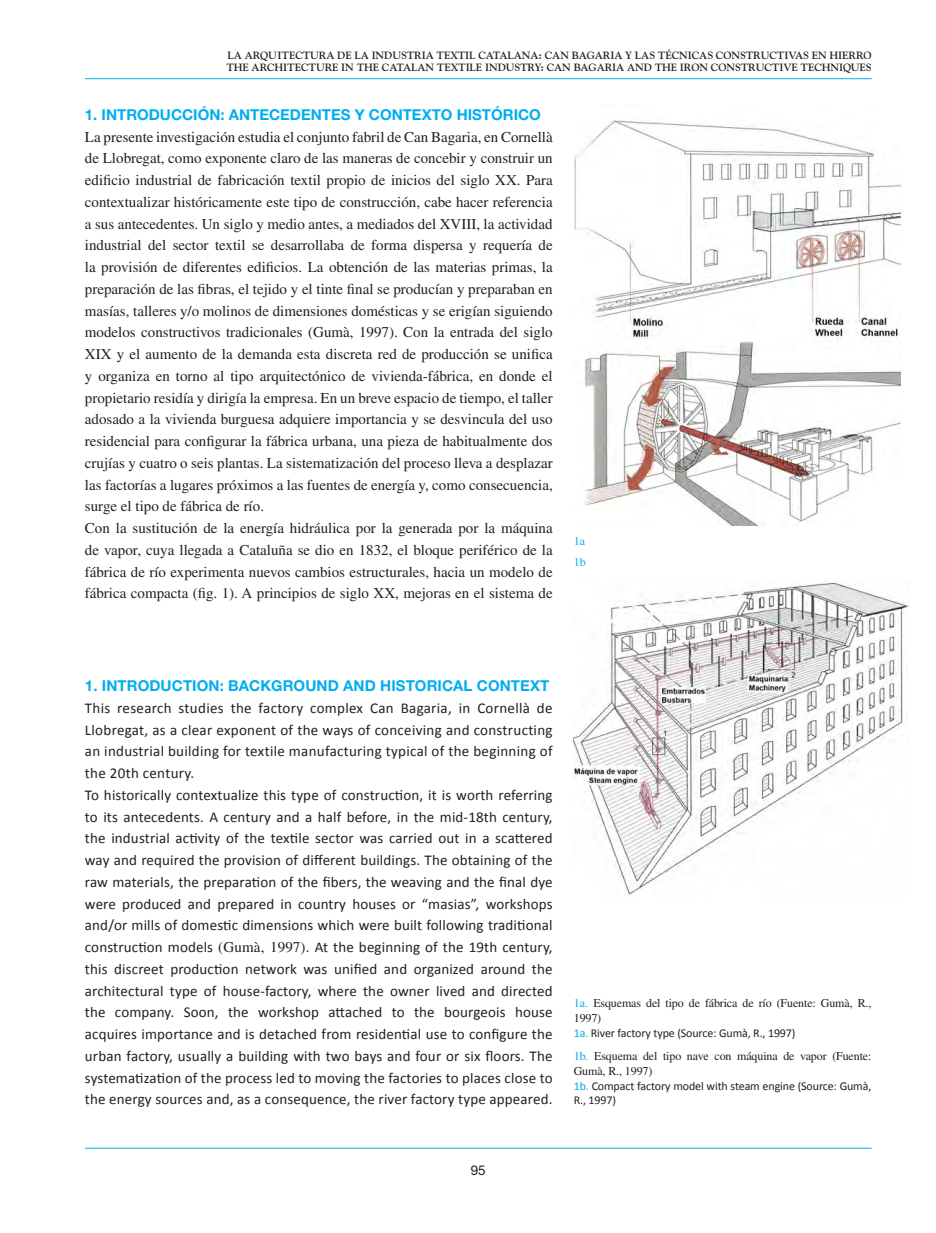
<style>
.page{position:relative;width:936px;height:1233px;background:#fff}
.page>*{position:absolute;margin:0;border:0;box-sizing:border-box;transform-origin:0 0}
.t1{font:15px/21.8px "Times LT Std";color:#231f20}
.t2{font:15px/21.8px "Calibri";letter-spacing:.01em;color:#231f20}
.t3{font:700 15px "Helvetica Neue LT Std";letter-spacing:.005em;color:#00aeef}
.t4{font:13.5px "Helvetica Neue LT Std";color:#231f20}
.t5{font:12px/15px "Times LT Std";letter-spacing:-.01em;color:#231f20}
.t6{font:12px/14.4px "Calibri";letter-spacing:-.01em;color:#231f20}
.t7{font:12px/21px "Times LT Std";color:#00aeef}
.t8{font:700 10.5px/12.6px "Goudy Std";letter-spacing:-.01em;color:#231f20}
.s1{font-family:"Times LT Std"}
.s2{color:#00aeef}
</style>
<div class="page">
<hr style="left:85px;top:1148px;width:787px;height:1px;background:#00aeef">
<hr style="left:85px;top:78px;width:787px;height:1px;background:#00aeef">
<img style="left:574px;top:120px;width:327px;height:406px">
<img style="left:574px;top:583px;width:335px;height:313px">
<p class="t8" style="left:226px;top:49px;width:647px">LA ARQUITECTURA DE LA INDUSTRIA TEXTIL CATALANA: CAN BAGARIA Y LAS TÉCNICAS CONSTRUCTIVAS EN HIERRO<br>THE ARCHITECTURE IN THE CATALAN TEXTILE INDUSTRY: CAN BAGARIA AND THE IRON CONSTRUCTIVE TECHNIQUES</p>
<p class="t3" style="left:85px;top:105px;width:457px">1. INTRODUCCIÓN: ANTECEDENTES Y CONTEXTO HISTÓRICO</p>
<p class="t1" style="left:85px;top:126px;width:469px">La presente investigación estudia el conjunto fabril de Can Bagaria, en Cornellà de Llobregat, como exponente claro de las maneras de concebir y construir un edificio industrial de fabricación textil propio de inicios del siglo XX. Para contextualizar históricamente este tipo de construcción, cabe hacer referencia a sus antecedentes. Un siglo y medio antes, a mediados del XVIII, la actividad industrial del sector textil se desarrollaba de forma dispersa y requería de la provisión de diferentes edificios. La obtención de las materias primas, la preparación de las fibras, el tejido y el tinte final se producían y preparaban en masías, talleres y/o molinos de dimensiones domésticas y se erigían siguiendo modelos constructivos tradicionales (Gumà, 1997). Con la entrada del siglo XIX y el aumento de la demanda esta discreta red de producción se unifica y organiza en torno al tipo arquitectónico de vivienda-fábrica, en donde el propietario residía y dirigía la empresa. En un breve espacio de tiempo, el taller adosado a la vivienda burguesa adquiere importancia y se desvincula del uso residencial para configurar la fábrica urbana, una pieza de habitualmente dos crujías y cuatro o seis plantas. La sistematización del proceso lleva a desplazar las factorías a lugares próximos a las fuentes de energía y, como consecuencia, surge el tipo de fábrica de río.<br>Con la sustitución de la energía hidráulica por la generada por la máquina de vapor, cuya llegada a Cataluña se dio en 1832, el bloque periférico de la fábrica de río experimenta nuevos cambios estructurales, hacia un modelo de fábrica compacta (fig. 1). A principios de siglo XX, mejoras en el sistema de</p>
<p class="t7" style="left:574px;top:531px;width:13px">1a<br>1b</p>
<p class="t3" style="left:85px;top:676px;width:466px">1. INTRODUCTION: BACKGROUND AND HISTORICAL CONTEXT</p>
<p class="t2" style="left:85px;top:697px;width:469px">This research studies the factory complex Can Bagaria, in Cornellà de Llobregat, as a clear exponent of the ways of conceiving and constructing an industrial building for textile manufacturing typical of the beginning of the 20th century.<br>To historically contextualize this type of construction, it is worth referring to its antecedents. A century and a half before, in the mid-18th century, the industrial activity of the textile sector was carried out in a scattered way and required the provision of different buildings. The obtaining of the raw materials, the preparation of the fibers, the weaving and the final dye were produced and prepared in country houses or “masias”, workshops and/or mills of domestic dimensions which were built following traditional construction models <span class="s1">(Gumà, 1997)</span>. At the beginning of the 19th century, this discreet production network was unified and organized around the architectural type of house-factory, where the owner lived and directed the company. Soon, the workshop attached to the bourgeois house acquires importance and is detached from residential use to configure the urban factory, usually a building with two bays and four or six floors. The systematization of the process led to moving the factories to places close to the energy sources and, as a consequence, the river factory type appeared.</p>
<p class="t5" style="left:574px;top:995px;width:299px"><span class="s2">1a.</span> Esquemas del tipo de fábrica de río (Fuente: Gumà, R.,<br>1997)</p>
<p class="t6" style="left:574px;top:1026px;width:223px"><span class="s2">1a.</span> River factory type (Source: Gumà, R., 1997)</p>
<p class="t5" style="left:574px;top:1049px;width:299px"><span class="s2">1b.</span> Esquema del tipo nave con máquina de vapor (Fuente:<br>Gumà, R., 1997)</p>
<p class="t6" style="left:574px;top:1078px;width:299px"><span class="s2">1b.</span> Compact factory model with steam engine (Source: Gumà,<br>R., 1997)</p>
<p class="t4" style="left:471px;top:1162px;width:17px">95</p>
</div>
